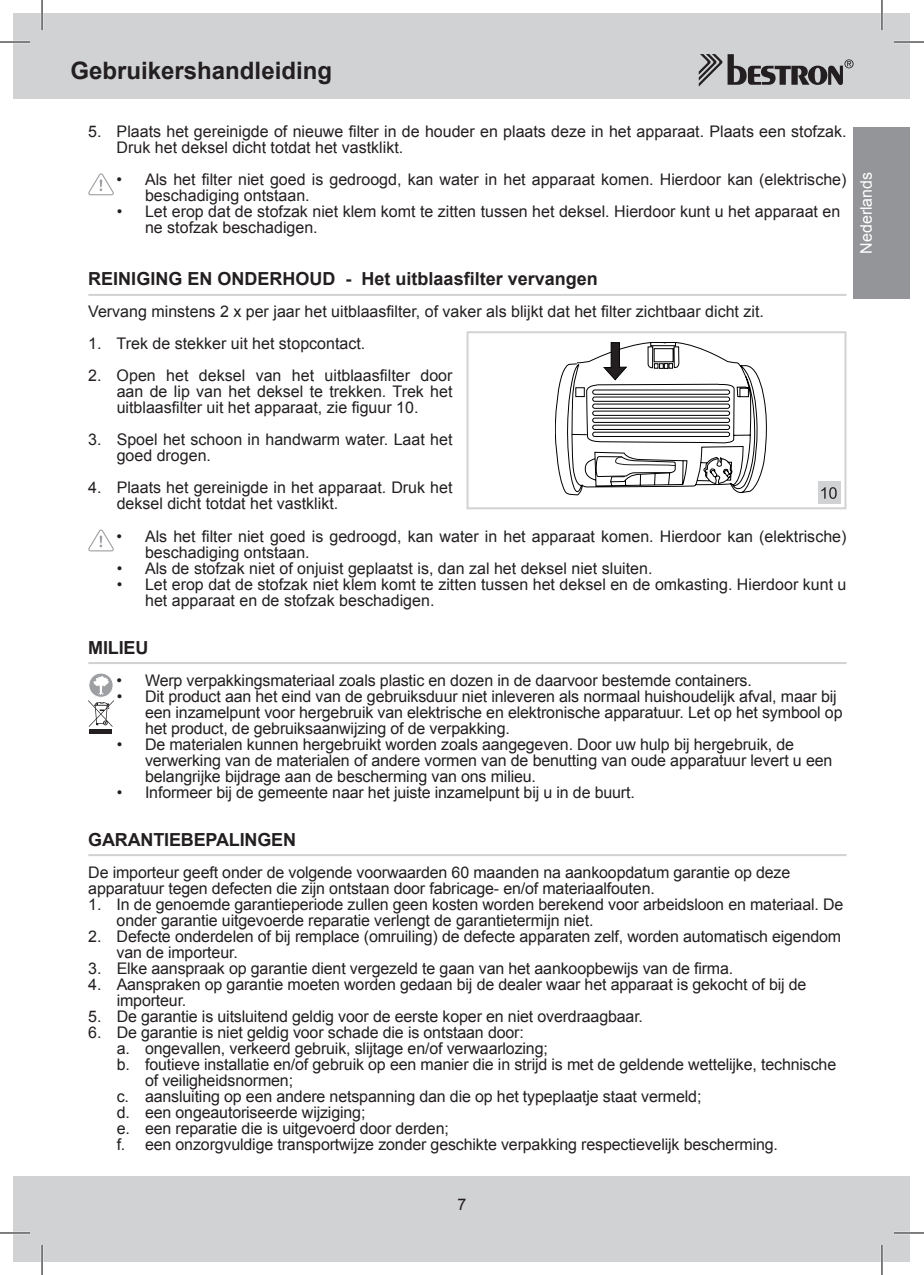
<style>
.page{position:relative;width:924px;height:1275px;background:#fff}
.page>*{position:absolute;margin:0;border:0;box-sizing:border-box;transform-origin:0 0}
.t1{font:700 24px "Arial";color:#231f20}
.t2{font:700 18px "Arial";color:#231f20}
.t3{font:16px/16px "Arial";letter-spacing:-.01em;color:#231f20}
.t4{font:16px "Arial";color:#fff}
</style>
<div class="page">
<div style="left:14px;top:14px;width:895px;height:85px;background:#d1d2d4"></div>
<div style="left:14px;top:1176px;width:895px;height:85px;background:#d1d2d4"></div>
<svg style="left:698px;top:54px;width:155px;height:33px"></svg>
<div style="left:853px;top:127px;width:56px;height:171px;background:#939598"></div>
<hr style="left:88px;top:294px;width:758px;height:2px;background:#d1d2d4">
<hr style="left:88px;top:662px;width:758px;height:2px;background:#d1d2d4">
<hr style="left:88px;top:854px;width:758px;height:2px;background:#d1d2d4">
<svg style="left:88px;top:173px;width:26px;height:22px"></svg>
<svg style="left:88px;top:529px;width:26px;height:22px"></svg>
<div style="left:89px;top:673px;width:24px;height:24px;background:#9d9fa2;border-radius:50%"></div>
<div style="left:89px;top:673px;width:24px;height:24px;border:1px solid #fff;border-radius:50%"></div>
<div style="left:89px;top:729px;width:23px;height:5px;background:#231f20"></div>
<svg style="left:88px;top:676px;width:26px;height:51px"></svg>
<div style="left:817px;top:481px;width:23px;height:22px;background:#d1d2d4"></div>
<svg style="left:555px;top:342px;width:211px;height:154px"></svg>
<div style="left:592px;top:404px;width:137px;height:4px;border:1px solid #000001;border-radius:2px"></div>
<div style="left:592px;top:397px;width:137px;height:4px;border:1px solid #000001;border-radius:2px"></div>
<div style="left:592px;top:390px;width:137px;height:4px;border:1px solid #000001;border-radius:2px"></div>
<div style="left:592px;top:432px;width:137px;height:5px;border:1px solid #000001;border-radius:2px"></div>
<div style="left:592px;top:425px;width:137px;height:5px;border:1px solid #000001;border-radius:2px"></div>
<div style="left:592px;top:418px;width:137px;height:5px;border:1px solid #000001;border-radius:2px"></div>
<div style="left:466px;top:331px;width:380px;height:178px;border:2px solid #d1d2d4"></div>
<svg style="left:821px;top:487px;width:15px;height:12px"></svg>
<hr style="left:0;top:41px;width:30px;height:2px;background:#fff">
<hr style="left:893px;top:41px;width:30px;height:2px;background:#fff">
<hr style="left:0;top:1231px;width:30px;height:3px;background:#fff">
<hr style="left:893px;top:1231px;width:30px;height:3px;background:#fff">
<hr style="left:41px;top:0;width:2px;height:30px;background:#fff">
<hr style="left:41px;top:1245px;width:2px;height:30px;background:#fff">
<hr style="left:880px;top:0;width:2px;height:30px;background:#fff">
<hr style="left:880px;top:1245px;width:2px;height:30px;background:#fff">
<hr style="left:0;top:42px;width:30px;height:1px;background:#000">
<hr style="left:893px;top:42px;width:30px;height:1px;background:#000">
<hr style="left:0;top:1232px;width:30px;height:1px;background:#000">
<hr style="left:893px;top:1232px;width:30px;height:1px;background:#000">
<hr style="left:42px;top:0;width:1px;height:30px;background:#000">
<hr style="left:42px;top:1245px;width:1px;height:30px;background:#000">
<hr style="left:881px;top:0;width:1px;height:30px;background:#000">
<hr style="left:881px;top:1245px;width:1px;height:30px;background:#000">
<h1 class="t1" style="left:70px;top:55px;width:263px">Gebruikershandleiding</h1>
<p class="t3" style="left:117px;top:124px;width:731px;text-indent:-28px">5. Plaats het gereinigde of nieuwe filter in de houder en plaats deze in het apparaat. Plaats een stofzak.<br>Druk het deksel dicht totdat het vastklikt.</p>
<p class="t3" style="left:145px;top:172px;width:702px;text-indent:-28px">• Als het filter niet goed is gedroogd, kan water in het apparaat komen. Hierdoor kan (elektrische) beschadiging ontstaan.</p>
<p class="t3" style="left:145px;top:204px;width:696px;text-indent:-28px">• Let erop dat de stofzak niet klem komt te zitten tussen het deksel. Hierdoor kunt u het apparaat en ne stofzak beschadigen.</p>
<p class="t2" style="left:88px;top:267px;width:511px">Reiniging en onderhoud - Het uitblaasfilter vervangen</p>
<p class="t3" style="left:88px;top:304px;width:676px">Vervang minstens 2 x per jaar het uitblaasfilter, of vaker als blijkt dat het filter zichtbaar dicht zit.</p>
<p class="t3" style="left:88px;top:336px;width:278px">1. Trek de stekker uit het stopcontact.</p>
<p class="t3" style="left:117px;top:368px;width:337px;text-align:justify;text-indent:-28px">2. Open het deksel van het uitblaasfilter door aan de lip van het deksel te trekken. Trek het uitblaasfilter uit het apparaat, zie figuur 10.</p>
<p class="t3" style="left:117px;top:432px;width:337px;text-indent:-28px">3. Spoel het schoon in handwarm water. Laat het goed drogen.</p>
<p class="t3" style="left:117px;top:480px;width:337px;text-indent:-28px">4. Plaats het gereinigde in het apparaat. Druk het deksel dicht totdat het vastklikt.</p>
<p class="t3" style="left:145px;top:528px;width:702px;text-indent:-28px">• Als het filter niet goed is gedroogd, kan water in het apparaat komen. Hierdoor kan (elektrische) beschadiging ontstaan.</p>
<p class="t3" style="left:117px;top:560px;width:537px">• Als de stofzak niet of onjuist geplaatst is, dan zal het deksel niet sluiten.</p>
<p class="t3" style="left:145px;top:576px;width:702px;text-indent:-28px">• Let erop dat de stofzak niet klem komt te zitten tussen het deksel en de omkasting. Hierdoor kunt u het apparaat en de stofzak beschadigen.</p>
<p class="t2" style="left:88px;top:635px;width:62px">Milieu</p>
<p class="t3" style="left:117px;top:672px;width:636px">• Werp verpakkingsmateriaal zoals plastic en dozen in de daarvoor bestemde containers.</p>
<p class="t3" style="left:145px;top:688px;width:698px;text-indent:-28px">• Dit product aan het eind van de gebruiksduur niet inleveren als normaal huishoudelijk afval, maar bij een inzamelpunt voor hergebruik van elektrische en elektronische apparatuur. Let op het symbool op het product, de gebruiksaanwijzing of de verpakking.</p>
<p class="t3" style="left:145px;top:736px;width:688px;text-indent:-28px">• De materialen kunnen hergebruikt worden zoals aangegeven. Door uw hulp bij hergebruik, de verwerking van de materialen of andere vormen van de benutting van oude apparatuur levert u een belangrijke bijdrage aan de bescherming van ons milieu.</p>
<p class="t3" style="left:117px;top:784px;width:519px">• Informeer bij de gemeente naar het juiste inzamelpunt bij u in de buurt.</p>
<p class="t2" style="left:88px;top:827px;width:209px">Garantiebepaling en</p>
<p class="t3" style="left:88px;top:864px;width:703px">De importeur geeft onder de volgende voorwaarden 60 maanden na aankoopdatum garantie op deze apparatuur tegen defecten die zijn ontstaan door fabricage- en/of materiaalfouten.</p>
<p class="t3" style="left:117px;top:896px;width:728px;text-indent:-28px">1. In de genoemde garantieperiode zullen geen kosten worden berekend voor arbeidsloon en materiaal. De onder garantie uitgevoerde reparatie verlengt de garantietermijn niet.</p>
<p class="t3" style="left:117px;top:928px;width:725px;text-indent:-28px">2. Defecte onderdelen of bij remplace (omruiling) de defecte apparaten zelf, worden automatisch eigendom van de importeur.</p>
<p class="t3" style="left:88px;top:960px;width:646px">3. Elke aanspraak op garantie dient vergezeld te gaan van het aankoopbewijs van de firma.</p>
<p class="t3" style="left:117px;top:976px;width:691px;text-indent:-28px">4. Aanspraken op garantie moeten worden gedaan bij de dealer waar het apparaat is gekocht of bij de importeur.</p>
<p class="t3" style="left:88px;top:1008px;width:556px">5. De garantie is uitsluitend geldig voor de eerste koper en niet overdraagbaar.</p>
<p class="t3" style="left:88px;top:1024px;width:437px">6. De garantie is niet geldig voor schade die is ontstaan door:</p>
<p class="t3" style="left:117px;top:1040px;width:432px">a. ongevallen, verkeerd gebruik, slijtage en/of verwaarlozing;</p>
<p class="t3" style="left:117px;top:1056px;width:720px">b. foutieve installatie en/of gebruik op een manier die in strijd is met de geldende wettelijke, technische</p>
<p class="t3" style="left:145px;top:1072px;width:149px">of veiligheidsnormen;</p>
<p class="t3" style="left:117px;top:1088px;width:586px">c. aansluiting op een andere netspanning dan die op het typeplaatje staat vermeld;</p>
<p class="t3" style="left:117px;top:1104px;width:250px">d. een ongeautoriseerde wijziging;</p>
<p class="t3" style="left:117px;top:1120px;width:333px">e. een reparatie die is uitgevoerd door derden;</p>
<p class="t3" style="left:117px;top:1136px;width:662px">f. een onzorgvuldige transportwijze zonder geschikte verpakking respectievelijk bescherming.</p>
<p class="t4" style="left:855px;top:254px;width:83px;rotate:-90deg">Nederlands</p>
<p class="t3" style="left:457px;top:1197px;width:10px">7</p>
</div>
